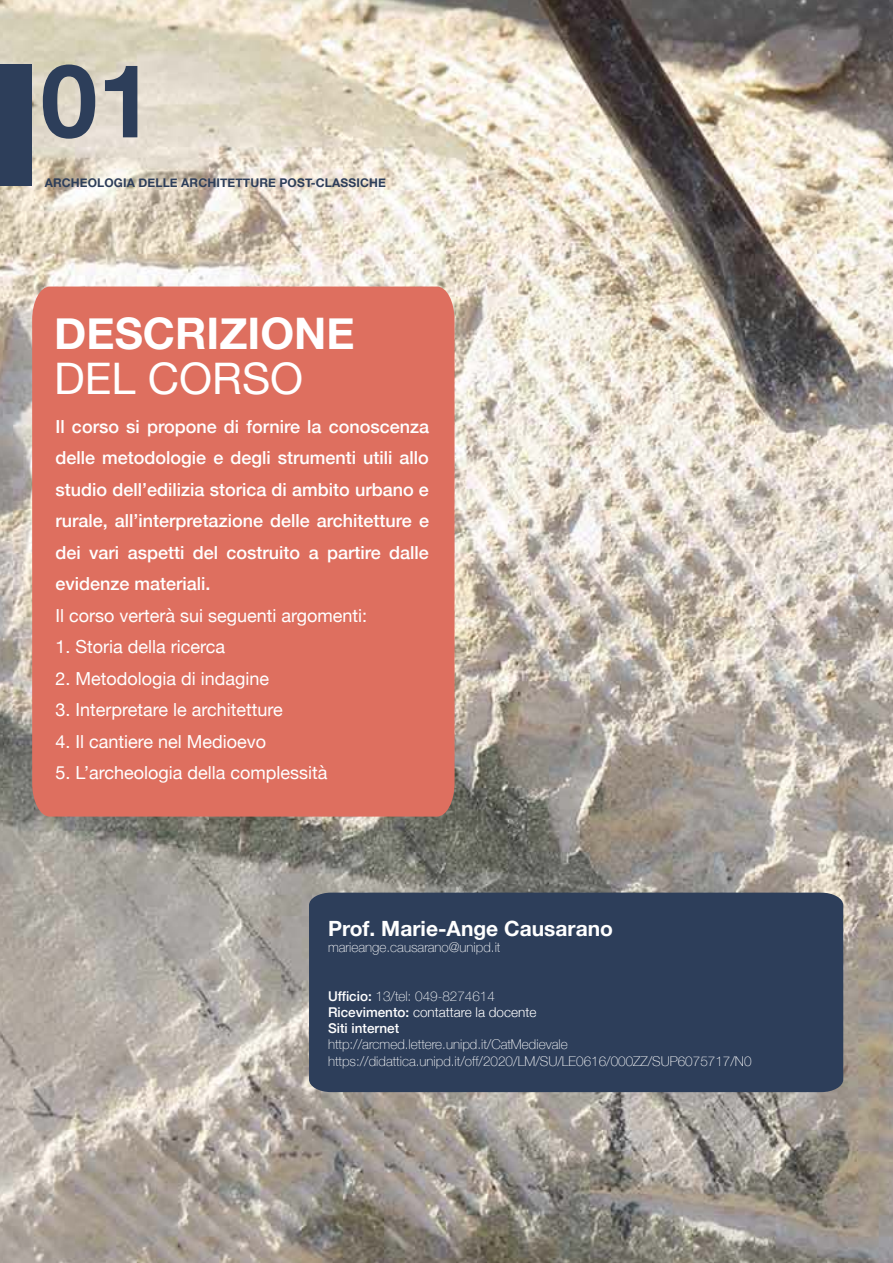
<style>
.page{position:relative;width:893px;height:1263px;background:#fff}
.page>*{position:absolute;margin:0;border:0;box-sizing:border-box;transform-origin:0 0}
.t1{font:700 102px "Helvetica Neue";color:#2d3e5a}
.t2{font:700 43.5px "Helvetica Neue";color:#fff}
.t3{font:43.5px "Helvetica Neue";color:#fff}
.t4{font:700 21px "Helvetica Neue";color:#fff}
.t5{font:500 18px/31.5px "Helvetica Neue";color:#fff;text-align:justify}
.t6{font:18px "Helvetica Neue";color:#fff}
.t7{font:100 13.5px/16.2px "Helvetica Neue";color:#fff}
.t8{font:500 13.5px/16.2px "Helvetica Neue";color:#fff}
.t9{font:700 12px "Helvetica Neue";letter-spacing:.01em;color:#2d3e5a}
.s1{font-weight:100}
.s2{font-weight:300}
</style>
<div class="page">
<img style="left:0;top:0;width:893px;height:1263px">
<div style="left:32px;top:287px;width:422px;height:530px;background:#de6f5f"></div>
<div style="left:309px;top:893px;width:534px;height:199px;background:#2d3e5a"></div>
<div style="left:0;top:65px;width:32px;height:121px;background:#2d3e5a"></div>
<h1 class="t1" style="left:41px;top:21px;width:115px">01</h1>
<p class="t9" style="left:45px;top:173px;width:343px">ARCHEOLOGIA DELLE ARCHITETTURE POST-CLASSICHE</p>
<h2 class="t2" style="left:54px;top:299px;width:302px">DESCRIZIONE</h2>
<h2 class="t3" style="left:54px;top:347px;width:250px">DEL CORSO</h2>
<p class="t5" style="left:56px;top:409px;width:375px">Il corso si propone di fornire la conoscenza delle metodologie e degli strumenti utili allo studio dell’edilizia storica di ambito urbano e rurale, all’interpretazione delle architetture e dei vari aspetti del costruito a partire dalle evidenze materiali.</p>
<p class="t6" style="left:56px;top:602px;width:313px">Il corso verterà sui seguenti argomenti:</p>
<p class="t6" style="left:56px;top:634px;width:171px">1. Storia della ricerca</p>
<p class="t6" style="left:56px;top:665px;width:215px">2. Metodologia di indagine</p>
<p class="t6" style="left:56px;top:697px;width:229px">3. Interpretare le architetture</p>
<p class="t6" style="left:56px;top:728px;width:212px">4. Il cantiere nel Medioevo</p>
<p class="t6" style="left:56px;top:760px;width:274px">5. L’archeologia della complessità</p>
<p class="t4" style="left:328px;top:912px;width:287px">Prof. Marie-Ange Causarano</p>
<p class="t7" style="left:328px;top:939px;width:174px">marieange.causarano@unipd.it</p>
<p class="t8" style="left:328px;top:987px;width:210px">Ufficio: <span class="s1">13/tel: 049-8274614<br></span>Ricevimento: <span class="s2">contattare la docente<br></span>Siti internet</p>
<p class="t7" style="left:328px;top:1036px;width:425px">http://arcmed.lettere.unipd.it/CatMedievale https://didattica.unipd.it/off/2020/LM/SU/LE0616/000ZZ/SUP6075717/N0</p>
</div>
